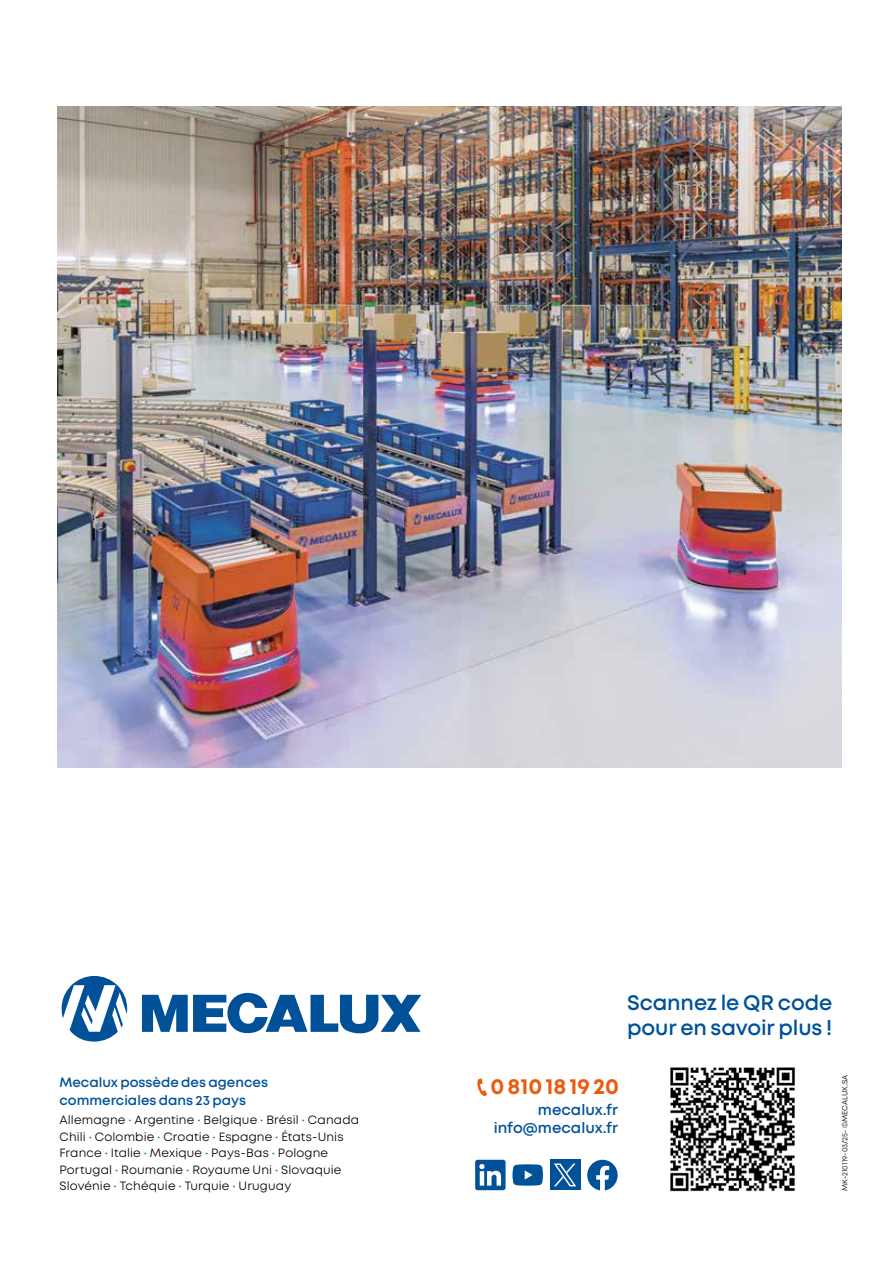
<style>
.page{position:relative;width:893px;height:1263px;background:#fff}
.page>*{position:absolute;margin:0;border:0;box-sizing:border-box;transform-origin:0 0}
.t1{font:700 22.05px "Mont";color:#e95d0f}
.t2{font:600 21px/25.2px "Mont";letter-spacing:-.005em;color:#005198}
.t3{font:600 15px/18px "Mont";color:#005198;text-align:right}
.t4{font:600 13.5px/18px "Mont";color:#005198}
.t5{font:12px/16.5px "Mont";letter-spacing:.01em;color:#000}
.t6{font:7.5px "Mont";color:#23292e}
.s1{color:#008fcb}
</style>
<div class="page">
<img style="left:670px;top:1067px;width:125px;height:125px">
<img style="left:57px;top:106px;width:785px;height:661px">
<svg style="left:475px;top:1160px;width:31px;height:30px"></svg>
<svg style="left:513px;top:1164px;width:30px;height:22px"></svg>
<svg style="left:587px;top:1160px;width:31px;height:30px"></svg>
<div style="left:550px;top:1160px;width:30px;height:30px;background:#005198"></div>
<svg style="left:554px;top:1163px;width:22px;height:23px"></svg>
<svg style="left:477px;top:1078px;width:10px;height:18px"></svg>
<svg style="left:61px;top:976px;width:66px;height:65px"></svg>
<svg style="left:142px;top:993px;width:279px;height:41px"></svg>
<p class="t4" style="left:60px;top:1074px;width:210px">Mecalux possède des agences commerciales dans 23 pays</p>
<p class="t5" style="left:60px;top:1112px;width:301px">Allemagne <span class="s1">•</span> Argentine <span class="s1">•</span> Belgique <span class="s1">•</span> Brésil <span class="s1">•</span> Canada Chili <span class="s1">•</span> Colombie <span class="s1">•</span> Croatie <span class="s1">•</span> Espagne <span class="s1">•</span> États-Unis France <span class="s1">•</span> Italie <span class="s1">•</span> Mexique <span class="s1">•</span> Pays-Bas <span class="s1">•</span> Pologne Portugal <span class="s1">•</span> Roumanie <span class="s1">•</span> Royaume Uni <span class="s1">•</span> Slovaquie Slovénie <span class="s1">•</span> Tchéquie <span class="s1">•</span> Turquie <span class="s1">•</span> Uruguay</p>
<h2 class="t2" style="left:627px;top:990px;width:207px">Scannez le QR code pour en savoir plus !</h2>
<h1 class="t1" style="left:490px;top:1071px;width:130px">0 810 18 19 20</h1>
<p class="t3" style="left:494px;top:1101px;width:126px">mecalux.fr info@mecalux.fr</p>
<p class="t6" style="left:840px;top:1191px;width:118px;rotate:-90deg">MK-210119-03/25- ©MECALUX,SA</p>
</div>
